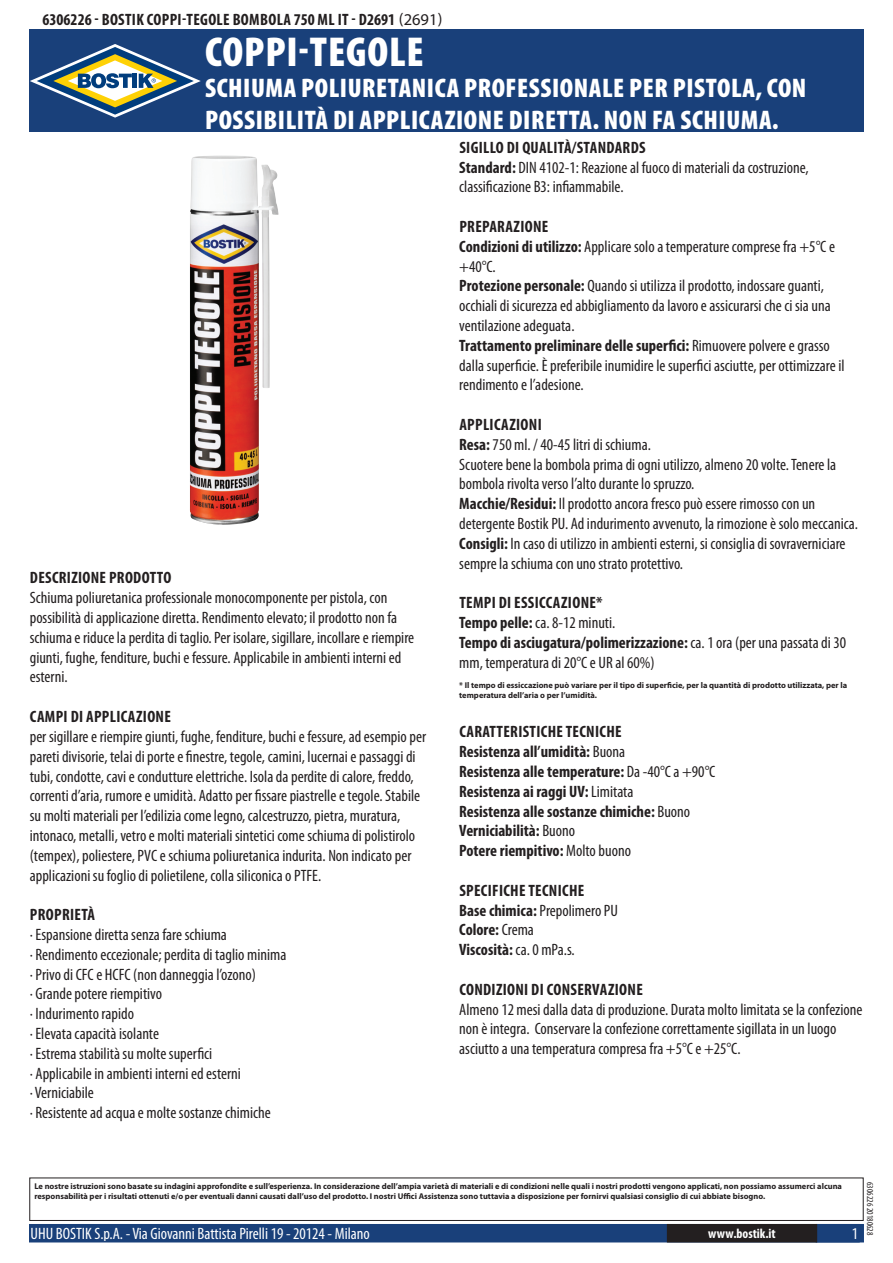
<style>
.page{position:relative;width:893px;height:1263px;background:#fff}
.page>*{position:absolute;margin:0;border:0;box-sizing:border-box;transform-origin:0 0}
.t1{font:900 condensed 42px "Myriad Pro";letter-spacing:.02em;color:#fff}
.t2{font:900 condensed 27px/32.4px "Myriad Pro";letter-spacing:.02em;color:#fff}
.t3{font:condensed 16.5px/19.8px "Myriad Pro";color:#231f20}
.t4{font:700 condensed 16.5px/19.8px "Myriad Pro";letter-spacing:.02em;color:#231f20}
.t5{font:condensed 16.5px "Myriad Pro";color:#fff}
.t6{font:700 condensed 13.5px "Myriad Pro";color:#fff}
.t7{font:condensed 9px "Myriad Pro";color:#231f20}
.t8{font:700 8.4px/10.1px "Myriad Pro";color:#231f20}
.s1{font-weight:400;font-stretch:normal}
.s2{font-weight:700}
.s3{font-weight:400}
</style>
<div class="page">
<div style="left:30px;top:1225px;width:833px;height:17px;background:#19407a"></div>
<div style="left:29px;top:1224px;width:835px;height:18px;border:2px solid #19407a"></div>
<div style="left:816px;top:1224px;width:44px;height:18px;border:2px solid #19407a"></div>
<div style="left:668px;top:1225px;width:148px;height:17px;background:#231f20"></div>
<div style="left:667px;top:1224px;width:150px;height:18px;border:2px solid #231f20"></div>
<div style="left:29px;top:1177px;width:835px;height:44px;border:1px solid #231f20"></div>
<div style="left:30px;top:30px;width:834px;height:102px;background:#19407a"></div>
<svg style="left:30px;top:44px;width:171px;height:74px"></svg>
<img style="left:190px;top:155px;width:89px;height:370px">
<p class="t4" style="left:43px;top:9px;width:401px">6306226 - Bostik Coppi-Tegole Bombola 750 ml IT - D2691 <span class="s1">(2691)</span></p>
<h1 class="t1" style="left:205px;top:25px;width:220px">COPPI-TEGOLE</h1>
<h2 class="t2" style="left:205px;top:71px;width:603px">SCHIUMA POLIURETANICA PROFESSIONALE PER PISTOLA, CON<br>POSSIBILITÀ DI APPLICAZIONE DIRETTA. NON FA SCHIUMA.</h2>
<p class="t4" style="left:30px;top:568px;width:143px">Descrizione prodotto</p>
<p class="t3" style="left:30px;top:588px;width:386px">Schiuma poliuretanica professionale monocomponente per pistola, con possibilità di applicazione diretta. Rendimento elevato; il prodotto non fa schiuma e riduce la perdita di taglio. Per isolare, sigillare, incollare e riempire giunti, fughe, fenditure, buchi e fessure. Applicabile in ambienti interni ed esterni.</p>
<p class="t4" style="left:30px;top:706px;width:143px">Campi di applicazione</p>
<p class="t3" style="left:30px;top:726px;width:398px">per sigillare e riempire giunti, fughe, fenditure, buchi e fessure, ad esempio per pareti divisorie, telai di porte e finestre, tegole, camini, lucernai e passaggi di tubi, condotte, cavi e condutture elettriche. Isola da perdite di calore, freddo, correnti d’aria, rumore e umidità. Adatto per fissare piastrelle e tegole. Stabile su molti materiali per l’edilizia come legno, calcestruzzo, pietra, muratura, intonaco, metalli, vetro e molti materiali sintetici come schiuma di polistirolo (tempex), poliestere, PVC e schiuma poliuretanica indurita. Non indicato per applicazioni su foglio di polietilene, colla siliconica o PTFE.</p>
<p class="t4" style="left:30px;top:904px;width:67px">Proprietà</p>
<p class="t3" style="left:30px;top:924px;width:258px">· Espansione diretta senza fare schiuma<br>· Rendimento eccezionale; perdita di taglio minima · Privo di CFC e HCFC (non danneggia l’ozono)<br>· Grande potere riempitivo<br>· Indurimento rapido<br>· Elevata capacità isolante<br>· Estrema stabilità su molte superfici<br>· Applicabile in ambienti interni ed esterni<br>· Verniciabile<br>· Resistente ad acqua e molte sostanze chimiche</p>
<p class="t3" style="left:459px;top:137px;width:351px"><span class="s2">Sigillo di qualità/Standards<br>Standard:</span> DIN 4102-1: Reazione al fuoco di materiali da costruzione, classificazione B3: infiammabile.</p>
<p class="t3" style="left:459px;top:216px;width:387px"><span class="s2">Preparazione<br>Condizioni di utilizzo:</span> Applicare solo a temperature comprese fra +5°C e +40°C.<br><span class="s2">Protezione personale:</span> Quando si utilizza il prodotto, indossare guanti, occhiali di sicurezza ed abbigliamento da lavoro e assicurarsi che ci sia una ventilazione adeguata.<br><span class="s2">Trattamento preliminare delle superfici:</span> Rimuovere polvere e grasso dalla superficie. È preferibile inumidire le superfici asciutte, per ottimizzare il rendimento e l’adesione.</p>
<p class="t3" style="left:459px;top:414px;width:400px"><span class="s2">Applicazioni<br>Resa:</span> 750 ml. / 40-45 litri di schiuma.<br>Scuotere bene la bombola prima di ogni utilizzo, almeno 20 volte. Tenere la bombola rivolta verso l’alto durante lo spruzzo.<br><span class="s2">Macchie/Residui:</span> Il prodotto ancora fresco può essere rimosso con un detergente Bostik PU. Ad indurimento avvenuto, la rimozione è solo meccanica.<br><span class="s2">Consigli:</span> In caso di utilizzo in ambienti esterni, si consiglia di sovraverniciare sempre la schiuma con uno strato protettivo.</p>
<p class="t3" style="left:459px;top:593px;width:388px"><span class="s2">Tempi di essiccazione*<br>Tempo pelle:</span> ca. 8-12 minuti.<br><span class="s2">Tempo di asciugatura/polimerizzazione:</span> ca. 1 ora (per una passata di 30 mm, temperatura di 20°C e UR al 60%)</p>
<p class="t8" style="left:459px;top:680px;width:389px">* Il tempo di essiccazione può variare per il tipo di superficie, per la quantità di prodotto utilizzata, per la temperatura dell’aria o per l’umidità.</p>
<p class="t4" style="left:459px;top:722px;width:258px">Caratteristiche Tecniche<br>Resistenza all’umidità: <span class="s3">Buona<br></span>Resistenza alle temperature: <span class="s3">Da -40°C a +90°C </span>Resistenza ai raggi UV: <span class="s3">Limitata<br></span>Resistenza alle sostanze chimiche: <span class="s3">Buono </span>Verniciabilità: <span class="s3">Buono<br></span>Potere riempitivo: <span class="s3">Molto buono</span></p>
<p class="t4" style="left:459px;top:880px;width:160px">Specifiche tecniche<br>Base chimica: <span class="s3">Prepolimero PU<br></span>Colore: <span class="s3">Crema<br></span>Viscosità: <span class="s3">ca. 0 mPa.s.</span></p>
<p class="t4" style="left:459px;top:979px;width:185px">Condizioni di conservazione</p>
<p class="t3" style="left:459px;top:999px;width:405px">Almeno 12 mesi dalla data di produzione. Durata molto limitata se la confezione non è integra. Conservare la confezione correttamente sigillata in un luogo asciutto a una temperatura compresa fra +5°C e +25°C.</p>
<p class="t8" style="left:34px;top:1181px;width:809px">Le nostre istruzioni sono basate su indagini approfondite e sull’esperienza. In considerazione dell’ampia varietà di materiali e di condizioni nelle quali i nostri prodotti vengono applicati, non possiamo assumerci alcuna responsabilità per i risultati ottenuti e/o per eventuali danni causati dall’uso del prodotto. I nostri Uffici Assistenza sono tuttavia a disposizione per fornirvi qualsiasi consiglio di cui abbiate bisogno.</p>
<p class="t5" style="left:31px;top:1224px;width:341px">UHU BOSTIK S.p.A. - Via Giovanni Battista Pirelli 19 - 20124 - Milano</p>
<p class="t6" style="left:708px;top:1225px;width:69px">www.bostik.it</p>
<p class="t5" style="left:852px;top:1224px;width:8px">1</p>
<p class="t7" style="left:875px;top:1182px;width:55px;rotate:90deg">6306226 20180628</p>
</div>
